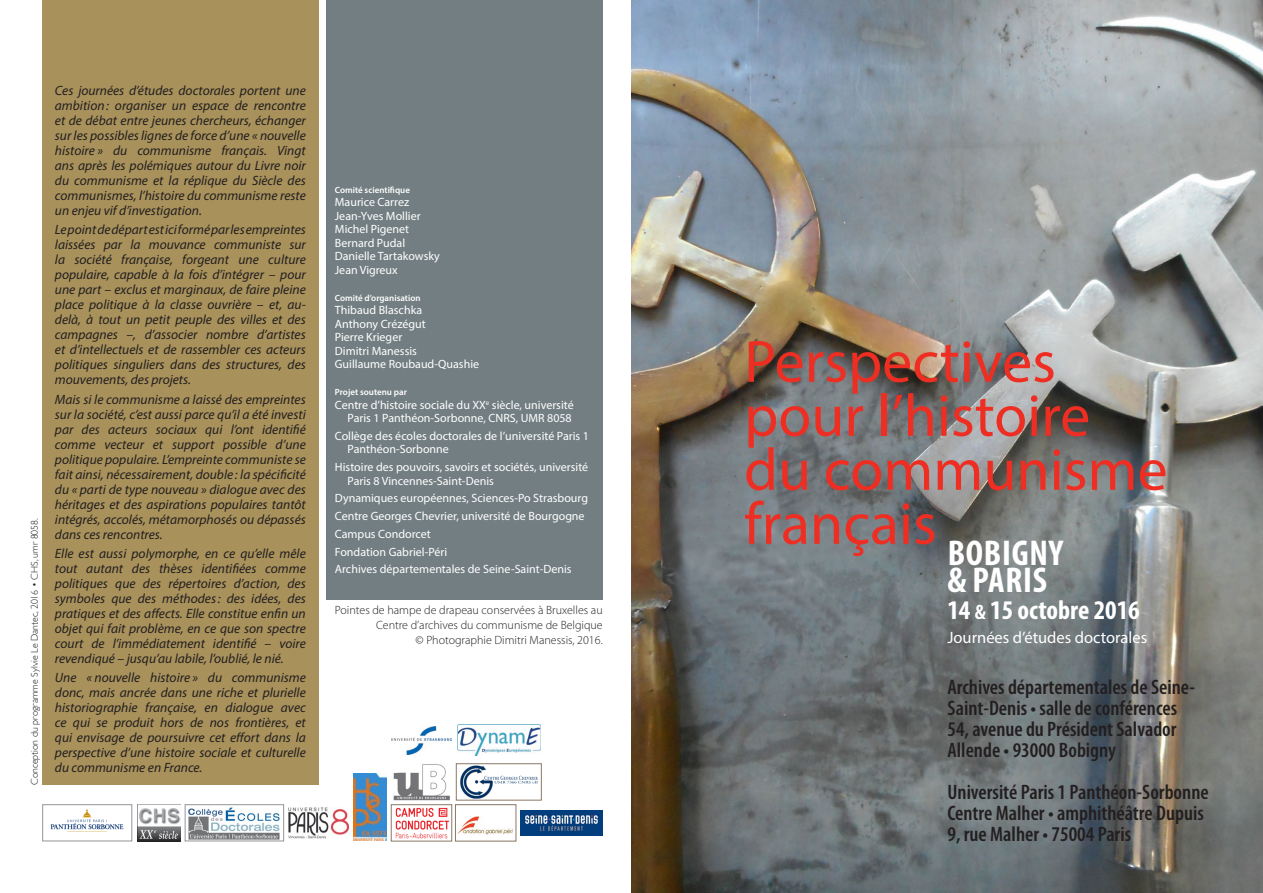
<style>
.page{position:relative;width:1263px;height:893px;background:#fff}
.page>*{position:absolute;margin:0;border:0;box-sizing:border-box;transform-origin:0 0}
.t1{font:60px/54px "Myriad Pro";color:#ee2e22}
.t2{font:700 condensed 36px "Myriad Pro";letter-spacing:.02em;color:#fff}
.t3{font:700 condensed 27px "Myriad Pro";color:#fff}
.t4{font:600 condensed 21px/21px "Myriad Pro";color:#231f20}
.t5{font:16.5px "Myriad Pro";color:#fff}
.t6{font:italic 13.5px/15px "Myriad Pro";color:#231f20;text-align:justify}
.t7{font:12px/13.5px "Myriad Pro";color:#fff}
.t8{font:300 12px/15px "Myriad Pro";color:#231f20;text-align:right}
.t9{font:300 9.75px "Gill Sans";color:#231f20}
.t10{font:600 9px "Myriad Pro";color:#fff}
.s1{font-size:21px}
</style>
<div class="page">
<img style="left:632px;top:0;width:631px;height:893px">
<div style="left:42px;top:0;width:277px;height:785px;background:#a8915b"></div>
<div style="left:326px;top:0;width:277px;height:600px;background:#737e82"></div>
<img style="left:50px;top:809px;width:74px;height:23px">
<div style="left:43px;top:804px;width:89px;height:37px;border:1px solid #939598"></div>
<img style="left:138px;top:804px;width:43px;height:37px">
<img style="left:391px;top:727px;width:61px;height:28px">
<img style="left:457px;top:725px;width:84px;height:31px">
<img style="left:460px;top:766px;width:78px;height:32px">
<img style="left:393px;top:764px;width:57px;height:36px">
<img style="left:395px;top:807px;width:55px;height:32px">
<div style="left:391px;top:804px;width:61px;height:37px;border:1px solid #8a7966"></div>
<img style="left:457px;top:816px;width:56px;height:19px">
<div style="left:455px;top:804px;width:61px;height:37px;border:1px solid #8a7966"></div>
<img style="left:520px;top:810px;width:83px;height:25px">
<img style="left:288px;top:807px;width:61px;height:32px">
<img style="left:353px;top:774px;width:34px;height:66px">
<img style="left:188px;top:807px;width:92px;height:32px">
<div style="left:185px;top:804px;width:99px;height:37px;border:1px solid #939598"></div>
<p class="t9" style="left:29px;top:785px;width:268px;rotate:-90deg">Conception du programme Sylvie Le Dantec, 2016 • CHS, umr 8058.</p>
<p class="t6" style="left:55px;top:83px;width:252px">Ces journées d’études doctorales portent une ambition: organiser un espace de rencontre et de débat entre jeunes chercheurs, échanger sur les possibles lignes de force d’une « nouvelle histoire » du communisme français. Vingt ans après les polémiques autour du Livre noir du communisme et la réplique du Siècle des communismes, l’histoire du communisme reste un enjeu vif d’investigation.</p>
<p class="t6" style="left:55px;top:222px;width:252px">Le point de départ est ici formé par les empreintes laissées par la mouvance communiste sur la société française, forgeant une culture populaire, capable à la fois d’intégrer – pour une part – exclus et marginaux, de faire pleine place politique à la classe ouvrière – et, au&shy;delà, à tout un petit peuple des villes et des campagnes –, d’associer nombre d’artistes et d’intellectuels et de rassembler ces acteurs politiques singuliers dans des structures, des mouvements, des projets.</p>
<p class="t6" style="left:55px;top:391px;width:252px">Mais si le communisme a laissé des empreintes sur la société, c’est aussi parce qu’il a été investi par des acteurs sociaux qui l’ont identifié comme vecteur et support possible d’une politique populaire. L’empreinte communiste se fait ainsi, nécessairement, double : la spécificité du « parti de type nouveau » dialogue avec des héritages et des aspirations populaires tantôt intégrés, accolés, métamorphosés ou dépassés dans ces rencontres.</p>
<p class="t6" style="left:55px;top:546px;width:252px">Elle est aussi polymorphe, en ce qu’elle mêle tout autant des thèses identifiées comme politiques que des répertoires d’action, des symboles que des méthodes: des idées, des pratiques et des affects. Elle constitue enfin un objet qui fait problème, en ce que son spectre court de l’immédiatement identifié – voire revendiqué – jusqu’au labile, l’oublié, le nié.</p>
<p class="t6" style="left:55px;top:670px;width:252px">Une « nouvelle histoire » du communisme donc, mais ancrée dans une riche et plurielle historiographie française, en dialogue avec ce qui se produit hors de nos frontières, et qui envisage de poursuivre cet effort dans la perspective d’une histoire sociale et culturelle du communisme en France.</p>
<p class="t10" style="left:335px;top:184px;width:77px">Comité scientifique</p>
<p class="t7" style="left:335px;top:195px;width:76px">Maurice Carrez</p>
<p class="t7" style="left:335px;top:209px;width:87px">Jean-Yves Mollier</p>
<p class="t7" style="left:335px;top:222px;width:76px">Michel Pigenet</p>
<p class="t7" style="left:335px;top:236px;width:72px">Bernard Pudal</p>
<p class="t7" style="left:335px;top:249px;width:107px">Danielle Tartakowsky</p>
<p class="t7" style="left:335px;top:263px;width:64px">Jean Vigreux</p>
<p class="t10" style="left:335px;top:292px;width:87px">Comité d’organisation</p>
<p class="t7" style="left:335px;top:303px;width:89px">Thibaud Blaschka</p>
<p class="t7" style="left:335px;top:317px;width:92px">Anthony Crézégut</p>
<p class="t7" style="left:335px;top:330px;width:69px">Pierre Krieger</p>
<p class="t7" style="left:335px;top:344px;width:84px">Dimitri Manessis</p>
<p class="t7" style="left:335px;top:357px;width:146px">Guillaume Roubaud-Quashie</p>
<p class="t10" style="left:335px;top:386px;width:74px">Projet soutenu par</p>
<p class="t7" style="left:335px;top:398px;width:240px;text-align:right">Centre d’histoire sociale du XX<sup>e</sup> siècle, université<br>Paris 1 Panthéon-Sorbonne, CNRS, UMR 8058</p>
<p class="t7" style="left:348px;top:429px;width:243px;text-indent:-13px">Collège des écoles doctorales de l’université Paris 1<br>Panthéon-Sorbonne</p>
<p class="t7" style="left:348px;top:460px;width:242px;text-indent:-13px">Histoire des pouvoirs, savoirs et sociétés, université<br>Paris 8 Vincennes-Saint-Denis</p>
<p class="t7" style="left:335px;top:491px;width:255px">Dynamiques européennes, Sciences-Po Strasbourg</p>
<p class="t7" style="left:335px;top:509px;width:251px">Centre Georges Chevrier, université de Bourgogne</p>
<p class="t7" style="left:335px;top:527px;width:97px">Campus Condorcet</p>
<p class="t7" style="left:335px;top:545px;width:114px">Fondation Gabriel-Péri</p>
<p class="t7" style="left:335px;top:562px;width:238px">Archives départementales de Seine-Saint-Denis</p>
<p class="t8" style="left:335px;top:602px;width:269px">Pointes de hampe de drapeau conservées à Bruxelles au<br>Centre d’archives du communisme de Belgique<br>© Photographie Dimitri Manessis, 2016.</p>
<p class="t1" style="left:744px;top:334px;width:425px">Perspectives pour l’histoire du communisme français</p>
<p class="t2" style="left:948px;top:530px;width:117px">BOBIGNY</p>
<p class="t2" style="left:947px;top:557px;width:101px">&amp; PARIS</p>
<p class="t3" style="left:947px;top:593px;width:194px">14 <span class="s1">&amp;</span> 15 octobre 2016</p>
<p class="t5" style="left:947px;top:628px;width:201px">Journées d’études doctorales</p>
<p class="t4" style="left:947px;top:676px;width:249px">Archives départementales de Seine-<br>Saint-Denis • salle de conférences</p>
<p class="t4" style="left:947px;top:718px;width:231px">54, avenue du Président Salvador<br>Allende • 93000 Bobigny</p>
<p class="t4" style="left:947px;top:781px;width:263px">Université Paris 1 Panthéon-Sorbonne<br>Centre Malher • amphithéâtre Dupuis<br>9, rue Malher • 75004 Paris</p>
</div>
